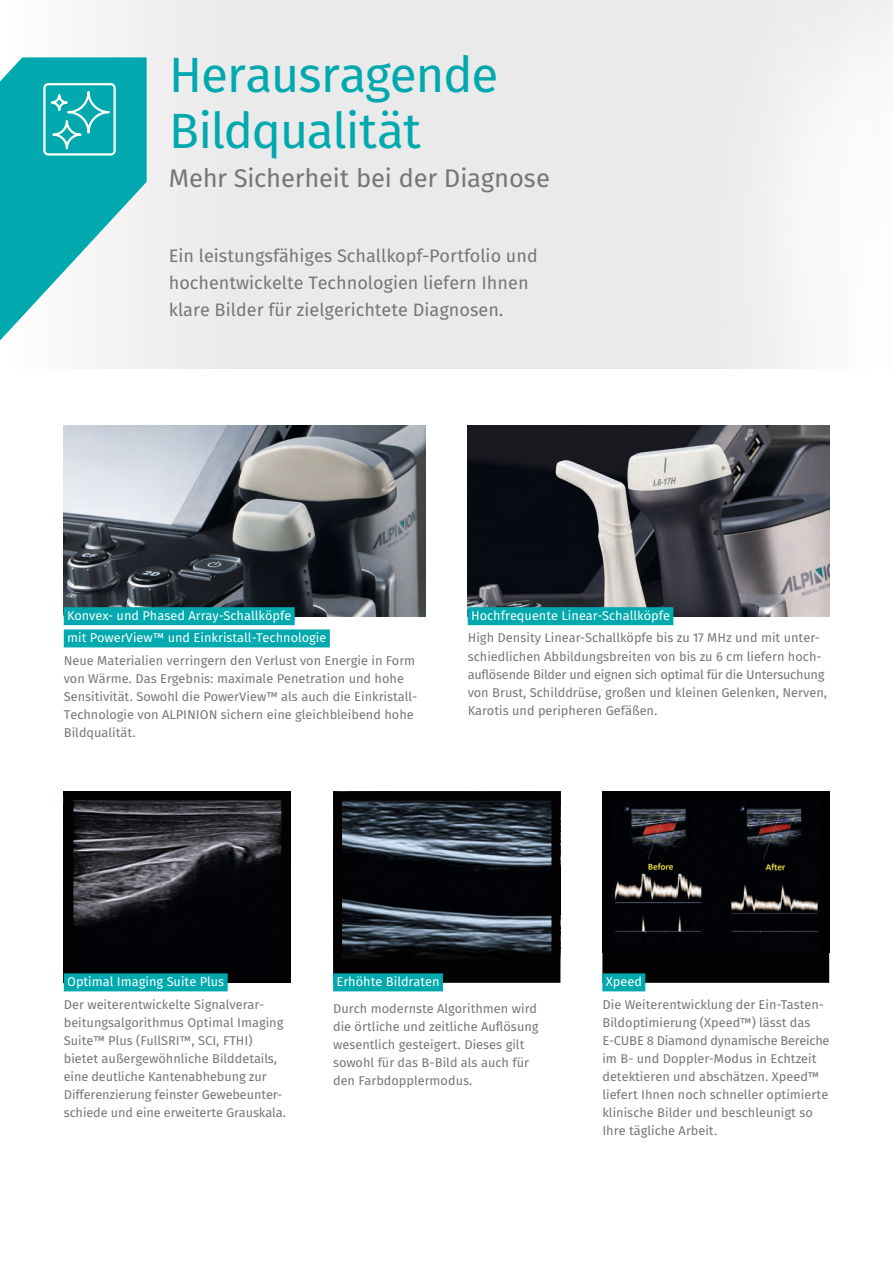
<style>
.page{position:relative;width:893px;height:1263px;background:#fff}
.page>*{position:absolute;margin:0;border:0;box-sizing:border-box;transform-origin:0 0}
.t1{font:49.5px/55.5px "Fira Sans OT";letter-spacing:-.025em;color:#00a9ae}
.t2{font:25.5px "Fira Sans OT";letter-spacing:-.01em;color:#757675}
.t3{font:18px/27px "Fira Sans OT";color:#757675}
.t4{font:12.75px/18px "Fira Sans OT";color:#757675}
.t5{font:12.75px/22.2px "Fira Sans OT";color:#fff}
</style>
<div class="page">
<svg style="left:0;top:57px;width:147px;height:283px"></svg>
<img style="left:64px;top:425px;width:361px;height:192px">
<div style="left:607px;top:796px;width:218px;height:182px;background:#030101"></div>
<img style="left:614px;top:804px;width:205px;height:129px">
<div style="left:602px;top:791px;width:227px;height:192px;border:9px solid #030101"></div>
<img style="left:74px;top:801px;width:207px;height:172px">
<div style="left:64px;top:791px;width:227px;height:192px;border:9px solid #030101"></div>
<img style="left:468px;top:425px;width:361px;height:192px">
<img style="left:343px;top:801px;width:207px;height:172px">
<div style="left:333px;top:791px;width:227px;height:192px;border:9px solid #030101"></div>
<div style="left:64px;top:607px;width:231px;height:18px;background:#00a9ae"></div>
<div style="left:64px;top:629px;width:266px;height:18px;background:#00a9ae"></div>
<div style="left:602px;top:973px;width:43px;height:18px;background:#00a9ae"></div>
<div style="left:64px;top:973px;width:164px;height:18px;background:#00a9ae"></div>
<div style="left:468px;top:607px;width:205px;height:18px;background:#00a9ae"></div>
<div style="left:333px;top:973px;width:110px;height:18px;background:#00a9ae"></div>
<h1 class="t1" style="left:169px;top:51px;width:331px">Herausragende<br>Bildqualität</h1>
<h2 class="t2" style="left:169px;top:160px;width:383px">Mehr Sicherheit bei der Diagnose</h2>
<h3 class="t3" style="left:169px;top:243px;width:370px">Ein leistungsfähiges Schallkopf-Portfolio und hochentwickelte Technologien liefern Ihnen klare Bilder für zielgerichtete Diagnosen.</h3>
<p class="t5" style="left:67px;top:606px;width:261px">Konvex- und Phased Array-Schallköpfe<br>mit PowerView™ und Einkristall-Technologie</p>
<p class="t4" style="left:64px;top:652px;width:355px">Neue Materialien verringern den Verlust von Energie in Form von Wärme. Das Ergebnis: maximale Penetration und hohe Sensitivität. Sowohl die PowerView™ als auch die Einkristall-Technologie von ALPINION sichern eine gleichbleibend hohe Bildqualität.</p>
<p class="t5" style="left:471px;top:606px;width:200px">Hochfrequente Linear-Schallköpfe</p>
<p class="t4" style="left:468px;top:630px;width:361px">High Density Linear-Schallköpfe bis zu 17 MHz und mit unter&shy;schiedlichen Abbildungsbreiten von bis zu 6 cm liefern hoch&shy;auf-lösende Bilder und eignen sich optimal für die Untersuchung von Brust, Schilddrüse, großen und kleinen Gelenken, Nerven, Karotis und peripheren Gefäßen.</p>
<p class="t5" style="left:67px;top:972px;width:159px">Optimal Imaging Suite Plus</p>
<p class="t4" style="left:64px;top:996px;width:224px">Der weiterentwickelte Signalverar&shy;beitungsalgorithmus Optimal Imaging Suite™ Plus (FullSRI™, SCI, FTHI) bietet außergewöhnliche Bilddetails, eine deutliche Kantenabhebung zur Differenzierung feinster Gewebeunter&shy;schiede und eine erweiterte Grauskala.</p>
<p class="t5" style="left:336px;top:972px;width:105px">Erhöhte Bildraten</p>
<p class="t4" style="left:333px;top:1000px;width:207px">Durch modernste Algorithmen wird die örtliche und zeitliche Auflösung wesentlich gesteigert. Dieses gilt sowohl für das B-Bild als auch für den Farbdopplermodus.</p>
<p class="t5" style="left:606px;top:972px;width:38px">Xpeed</p>
<p class="t4" style="left:602px;top:996px;width:229px">Die Weiterentwicklung der Ein-Tasten-Bildoptimierung (Xpeed™) lässt das E-CUBE 8 Diamond dynamische Bereiche im B- und Doppler-Modus in Echtzeit detektieren und abschätzen. Xpeed™ liefert Ihnen noch schneller optimierte klinische Bilder und beschleunigt so Ihre tägliche Arbeit.</p>
</div>
